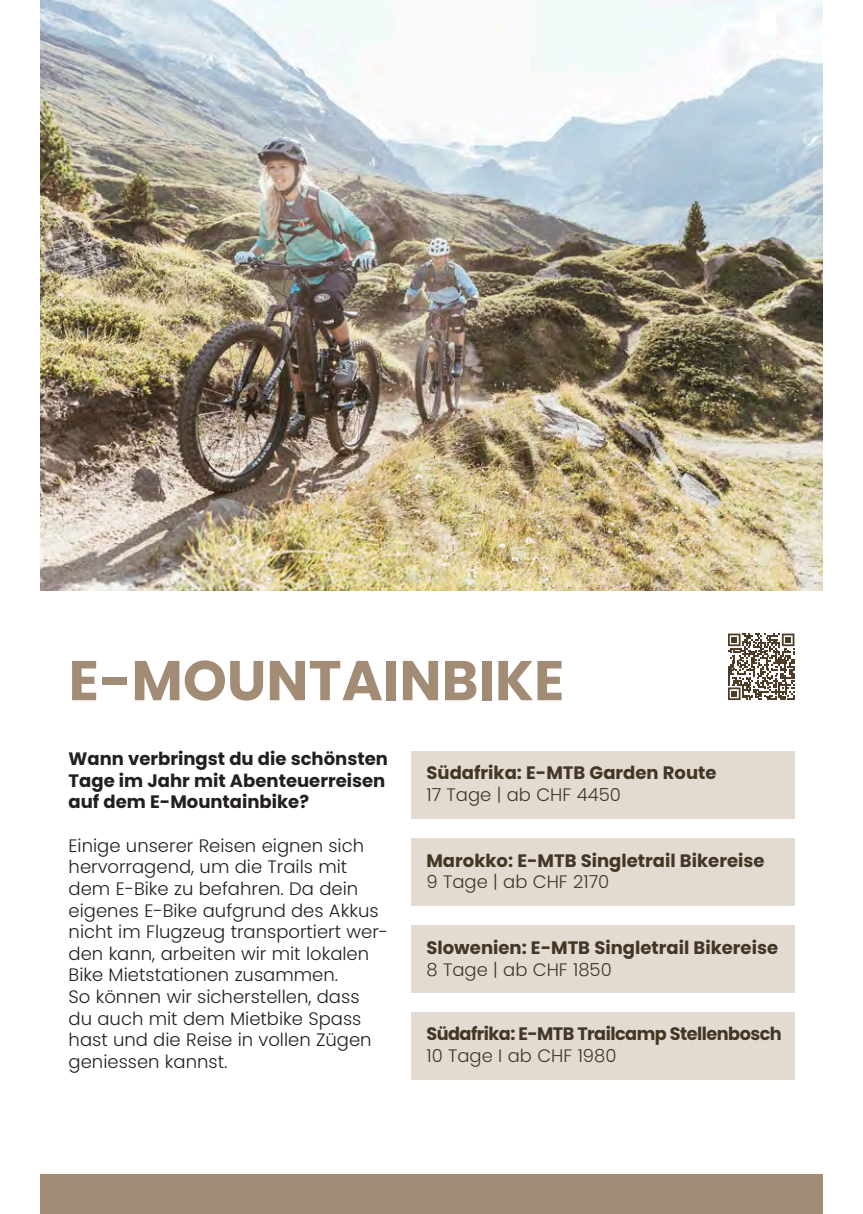
<style>
.page{position:relative;width:863px;height:1214px;background:#fff}
.page>*{position:absolute;margin:0;border:0;box-sizing:border-box;transform-origin:0 0}
.t1{font:700 56px "Poppins";color:#a38c75}
.t2{font:300 18px/21.6px "Poppins";color:#231f20}
.t3{font:700 18px "Poppins";color:#423625}
.t4{font:700 18px/21.6px "Poppins";color:#231f20}
.t5{font:300 18px "Poppins";color:#423625}
.t6{font:700 18px "Poppins";letter-spacing:-.03em;color:#423625}
</style>
<div class="page">
<img style="left:40px;top:0;width:783px;height:590px">
<div style="left:40px;top:1174px;width:783px;height:40px;background:#a38c75"></div>
<div style="left:411px;top:751px;width:383px;height:67px;background:#e3dbd2"></div>
<div style="left:411px;top:838px;width:383px;height:67px;background:#e3dbd2"></div>
<div style="left:411px;top:925px;width:383px;height:68px;background:#e3dbd2"></div>
<div style="left:411px;top:1011px;width:383px;height:68px;background:#e3dbd2"></div>
<svg style="left:728px;top:633px;width:66px;height:67px"></svg>
<h1 class="t1" style="left:69px;top:648px;width:497px">E-MOUNTAINBIKE</h1>
<p class="t4" style="left:69px;top:748px;width:321px">Wann verbringst du die schönsten<br>Tage im Jahr mit Abenteuerreisen auf dem E-Mountainbike?</p>
<p class="t2" style="left:69px;top:834px;width:321px">Einige unserer Reisen eignen sich hervorragend, um die Trails mit dem E-Bike zu befahren. Da dein eigenes E-Bike aufgrund des Akkus nicht im Flugzeug transportiert wer&shy;den kann, arbeiten wir mit lokalen<br>Bike Mietstationen zusammen.<br>So können wir sicherstellen, dass<br>du auch mit dem Mietbike Spass hast und die Reise in vollen Zügen geniessen kannst.</p>
<p class="t3" style="left:426px;top:762px;width:292px">Südafrika: E-MTB Garden Route</p>
<p class="t5" style="left:426px;top:784px;width:196px">17 Tage | ab CHF 4450</p>
<p class="t3" style="left:426px;top:850px;width:340px">Marokko: E-MTB Singletrail Bikereise</p>
<p class="t5" style="left:426px;top:871px;width:184px">9 Tage | ab CHF 2170</p>
<p class="t3" style="left:426px;top:937px;width:353px">Slowenien: E-MTB Singletrail Bikereise</p>
<p class="t5" style="left:426px;top:959px;width:187px">8 Tage | ab CHF 1850</p>
<p class="t6" style="left:426px;top:1023px;width:357px">Südafrika: E-MTB Trailcamp Stellenbosch</p>
<p class="t5" style="left:426px;top:1045px;width:191px">10 Tage I ab CHF 1980</p>
</div>
